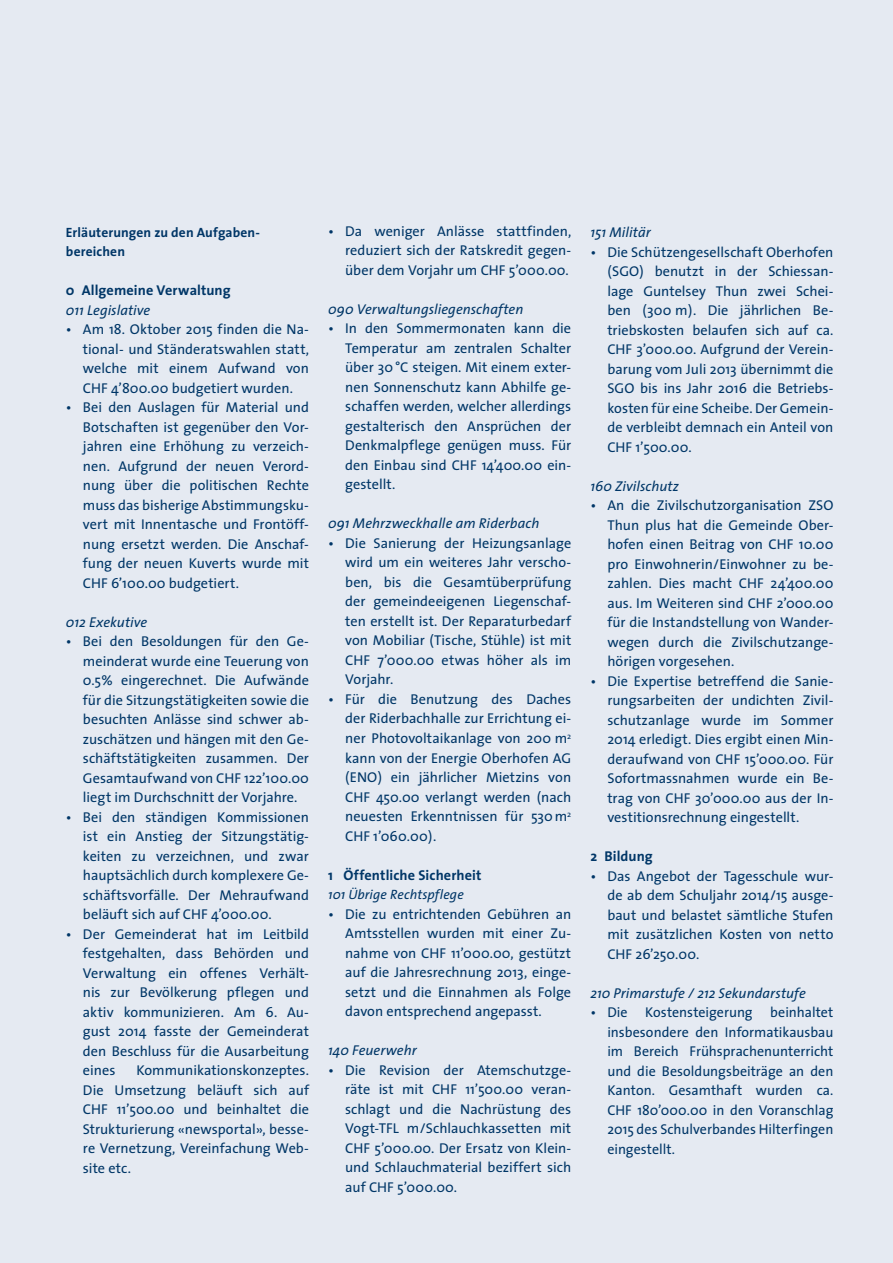
<style>
.page{position:relative;width:893px;height:1263px;background:#e5eaf2}
.page>*{position:absolute;margin:0;border:0;box-sizing:border-box;transform-origin:0 0}
.t1{font:14.25px/19.5px "The Sans";color:#003667;text-align:justify}
.t2{font:italic 14.25px "The Sans";letter-spacing:.005em;color:#003667}
.t3{font:700 14.25px "The Sans";letter-spacing:.01em;color:#003667}
.t4{font:700 13.5px/19.5px "The Sans";letter-spacing:.01em;color:#003667}
.t5{font:italic 13.5px "The Sans";letter-spacing:.005em;color:#003667}
</style>
<div class="page">
<p class="t4" style="left:66px;top:222px;width:196px">Erläuterungen zu den Aufgaben&shy;bereichen</p>
<p class="t3" style="left:66px;top:279px;width:166px">0 Allgemeine Verwaltung</p>
<p class="t2" style="left:66px;top:298px;width:86px">011 Legislative</p>
<p class="t1" style="left:83px;top:319px;width:228px;text-indent:-17px">• Am 18. Oktober 2015 finden die Na&shy;tional- und Ständeratswahlen statt, welche mit einem Aufwand von CHF 4’800.00 budgetiert wurden.</p>
<p class="t1" style="left:83px;top:397px;width:228px;text-indent:-17px">• Bei den Auslagen für Material und Botschaften ist gegenüber den Vor&shy;jahren eine Erhöhung zu verzeich&shy;nen. Aufgrund der neuen Verord&shy;nung über die politischen Rechte muss das bisherige Abstimmungsku&shy;vert mit Innentasche und Frontöff&shy;nung ersetzt werden. Die Anschaf&shy;fung der neuen Kuverts wurde mit CHF 6’100.00 budgetiert.</p>
<p class="t2" style="left:66px;top:610px;width:83px">012 Exekutive</p>
<p class="t1" style="left:83px;top:631px;width:228px;text-indent:-17px">• Bei den Besoldungen für den Ge&shy;meinderat wurde eine Teuerung von 0.5% eingerechnet. Die Aufwände für die Sitzungstätigkeiten sowie die besuchten Anlässe sind schwer ab&shy;zuschätzen und hängen mit den Ge&shy;schäftstätigkeiten zusammen. Der Gesamtaufwand von CHF 122’100.00 liegt im Durchschnitt der Vorjahre.</p>
<p class="t1" style="left:83px;top:807px;width:228px;text-indent:-17px">• Bei den ständigen Kommissionen ist ein Anstieg der Sitzungstätig&shy;keiten zu verzeichnen, und zwar hauptsächlich durch komplexere Ge&shy;schäftsvorfälle. Der Mehraufwand beläuft sich auf CHF 4’000.00.</p>
<p class="t1" style="left:83px;top:924px;width:228px;text-indent:-17px">• Der Gemeinderat hat im Leitbild festgehalten, dass Behörden und Verwaltung ein offenes Verhält&shy;nis zur Bevölkerung pflegen und aktiv kommunizieren. Am 6. Au&shy;gust 2014 fasste der Gemeinderat den Beschluss für die Ausarbeitung eines</p>
<p class="t1" style="left:83px;top:1060px;width:228px;text-indent:53px">Kommunikationskonzeptes.<br>Die Umsetzung beläuft sich auf CHF 11’500.00 und beinhaltet die Strukturierung «newsportal», besse&shy;re Vernetzung, Vereinfachung Web&shy;site etc.</p>
<p class="t1" style="left:345px;top:221px;width:228px;text-indent:-17px">• Da weniger Anlässe stattfinden, reduziert sich der Ratskredit gegen&shy;über dem Vorjahr um CHF 5’000.00.</p>
<p class="t2" style="left:328px;top:297px;width:197px">090 Verwaltungsliegenschaften</p>
<p class="t1" style="left:345px;top:318px;width:228px;text-indent:-17px">• In den Sommermonaten kann die Temperatur am zentralen Schalter über 30°C steigen. Mit einem exter&shy;nen Sonnenschutz kann Abhilfe ge&shy;schaffen werden, welcher allerdings gestalterisch den Ansprüchen der Denkmalpflege genügen muss. Für den Einbau sind CHF 14’400.00 ein&shy;gestellt.</p>
<p class="t2" style="left:328px;top:512px;width:213px">091 Mehrzweckhalle am Riderbach</p>
<p class="t1" style="left:345px;top:533px;width:228px;text-indent:-17px">• Die Sanierung der Heizungsanlage wird um ein weiteres Jahr verscho&shy;ben, bis die Gesamtüberprüfung der gemeindeeigenen Liegenschaf&shy;ten erstellt ist. Der Reparaturbedarf von Mobiliar (Tische, Stühle) ist mit CHF 7’000.00 etwas höher als im Vorjahr.</p>
<p class="t1" style="left:345px;top:689px;width:228px;text-indent:-17px">• Für die Benutzung des Daches der Riderbachhalle zur Errichtung ei&shy;ner Photovoltaikanlage von 200 m<sup>2 </sup>kann von der Energie Oberhofen AG (ENO) ein jährlicher Mietzins von CHF 450.00 verlangt werden (nach neuesten Erkenntnissen für 530m<sup>2<br></sup>CHF 1’060.00).</p>
<p class="t3" style="left:328px;top:863px;width:155px">1 Öffentliche Sicherheit</p>
<p class="t5" style="left:328px;top:883px;width:137px">101 Übrige Rechtspflege</p>
<p class="t1" style="left:345px;top:904px;width:228px;text-indent:-17px">• Die zu entrichtenden Gebühren an Amtsstellen wurden mit einer Zu&shy;nahme von CHF 11’000.00, gestützt auf die Jahresrechnung 2013, einge&shy;setzt und die Einnahmen als Folge davon entsprechend angepasst.</p>
<p class="t2" style="left:328px;top:1038px;width:90px">140 Feuerwehr</p>
<p class="t1" style="left:345px;top:1060px;width:228px;text-indent:-17px">• Die Revision der Atemschutzge&shy;räte ist mit CHF 11’500.00 veran&shy;schlagt und die Nachrüstung des Vogt-TFL m/Schlauchkassetten mit CHF 5’000.00. Der Ersatz von Klein&shy;und Schlauchmaterial beziffert sich auf CHF 5’000.00.</p>
<p class="t2" style="left:590px;top:220px;width:62px">151 Militär</p>
<p class="t1" style="left:607px;top:242px;width:228px;text-indent:-17px">• Die Schützengesellschaft Oberhofen (SGO) benutzt in der Schiessan&shy;lage Guntelsey Thun zwei Schei&shy;ben (300 m). Die jährlichen Be&shy;triebskosten belaufen sich auf ca.<br>CHF 3’000.00. Aufgrund der Verein&shy;barung vom Juli 2013 übernimmt die SGO bis ins Jahr 2016 die Betriebs&shy;kosten für eine Scheibe. Der Gemein&shy;de verbleibt demnach ein Anteil von CHF 1’500.00.</p>
<p class="t2" style="left:590px;top:474px;width:90px">160 Zivilschutz</p>
<p class="t1" style="left:607px;top:495px;width:228px;text-indent:-17px">• An die Zivilschutzorganisation ZSO Thun plus hat die Gemeinde Ober&shy;hofen einen Beitrag von CHF 10.00 pro Einwohnerin/Einwohner zu be&shy;zahlen. Dies macht CHF 24’400.00 aus. Im Weiteren sind CHF 2’000.00 für die Instandstellung von Wander&shy;wegen durch die Zivilschutzange&shy;hörigen vorgesehen.</p>
<p class="t1" style="left:607px;top:670px;width:228px;text-indent:-17px">• Die Expertise betreffend die Sanie&shy;rungsarbeiten der undichten Zivil&shy;schutzanlage wurde im Sommer 2014 erledigt. Dies ergibt einen Min&shy;deraufwand von CHF 15’000.00. Für Sofortmassnahmen wurde ein Be&shy;trag von CHF 30’000.00 aus der In&shy;vestitionsrechnung eingestellt.</p>
<p class="t3" style="left:590px;top:844px;width:64px">2 Bildung</p>
<p class="t1" style="left:607px;top:865px;width:228px;text-indent:-17px">• Das Angebot der Tagesschule wur&shy;de ab dem Schuljahr 2014/15 ausge&shy;baut und belastet sämtliche Stufen mit zusätzlichen Kosten von netto CHF 26’250.00.</p>
<p class="t2" style="left:590px;top:981px;width:217px">210 Primarstufe / 212 Sekundarstufe</p>
<p class="t1" style="left:607px;top:1002px;width:228px;text-indent:-17px">• Die Kostensteigerung beinhaltet insbesondere den Informatikausbau im Bereich Frühsprachenunterricht und die Besoldungsbeiträge an den Kanton. Gesamthaft wurden ca.<br>CHF 180’000.00 in den Voranschlag 2015 des Schulverbandes Hilterfingen eingestellt.</p>
</div>
